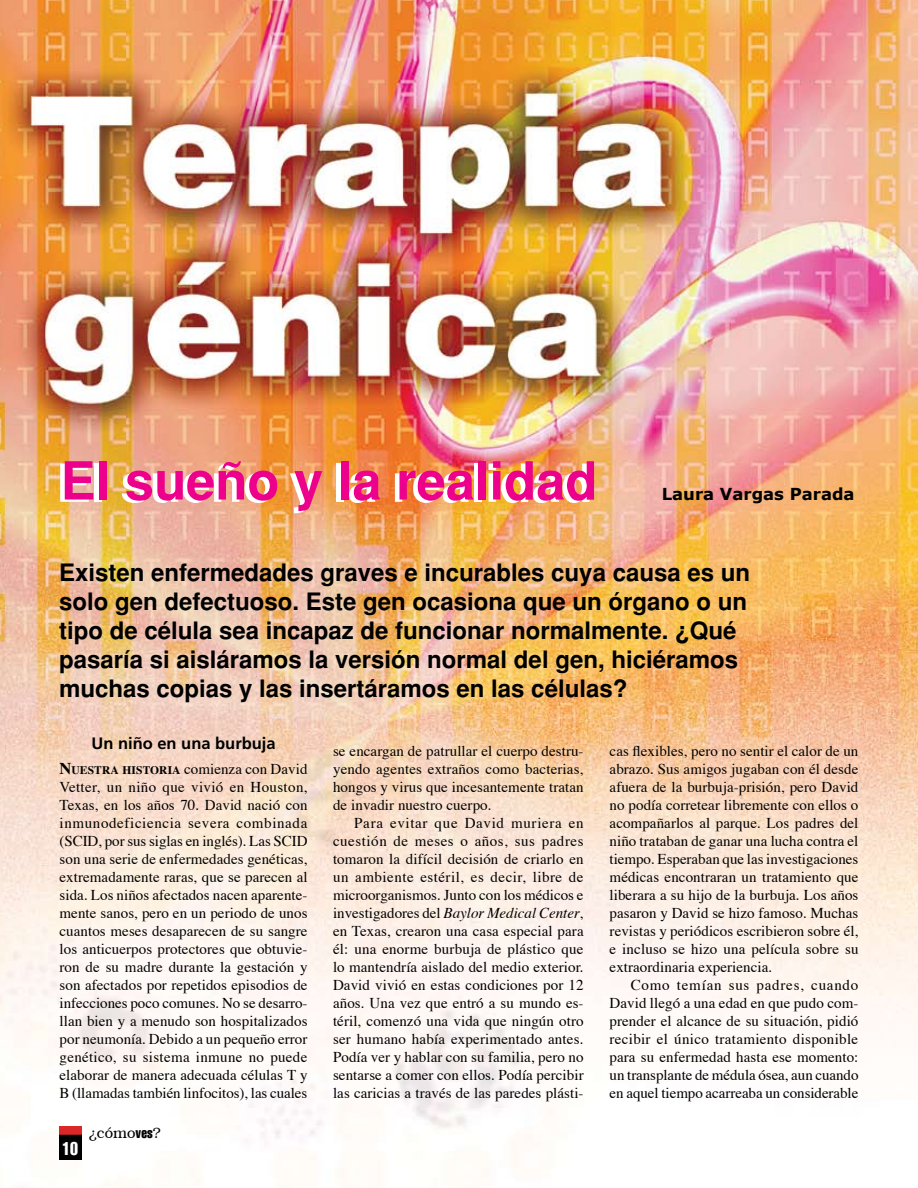
<style>
.page{position:relative;width:918px;height:1188px;background:#fff}
.page>*{position:absolute;margin:0;border:0;box-sizing:border-box;transform-origin:0 0}
.t1{font:700 52.5px "Helvetica";color:#ec008c}
.t2{font:700 24px/28.8px "Helvetica";color:#000}
.t3{font:extra-condensed 18px "Helvetica";color:#fff;scale:.95 1}
.t4{font:700 16.5px "Frutiger";color:#000}
.t5{font:700 16.5px "Verdana";color:#000}
.t6{font:15px/18px "Times";letter-spacing:.005em;color:#000;text-align:justify}
.t7{font:300 15px "Bookman";color:#000}
.s1{font-weight:700;font-size:16.5px}
.s2{font-weight:700;font-size:11.55px}
.s3{font-family:"Helvetica";font-weight:400;font-stretch:extra-condensed;font-size:13.5px}
.s4{font-style:italic}
</style>
<div class="page">
<img style="left:0;top:0;width:918px;height:1188px">
<img style="left:59px;top:1127px;width:23px;height:32px">
<h1 class="t1" style="left:61px;top:450px;width:538px">El sueño y la realidad</h1>
<p class="t5" style="left:662px;top:484px;width:194px">Laura Vargas Parada</p>
<p class="t2" style="left:59px;top:558px;width:692px">Existen enfermedades graves e incurables cuya causa es un solo gen defectuoso. Este gen ocasiona que un órgano o un tipo de célula sea incapaz de funcionar normalmente. ¿Qué pasaría si aisláramos la versión normal del gen, hiciéramos muchas copias y las insertáramos en las células?</p>
<p class="t4" style="left:91px;top:733px;width:186px">Un niño en una burbuja</p>
<p class="t6" style="left:60px;top:759px;width:250px"><span class="s1">N</span><span class="s2">UESTRA HISTORIA</span> comienza con David Vetter, un niño que vivió en Houston, Texas, en los años 70. David nació con inmunodeficiencia severa combinada (SCID, por sus siglas en inglés). Las SCID son una serie de enfermedades genéticas, extremadamente raras, que se parecen al sida. Los niños afectados nacen aparente&shy;mente sanos, pero en un periodo de unos cuantos meses desaparecen de su sangre los anticuerpos protectores que obtuvie&shy;ron de su madre durante la gestación y son afectados por repetidos episodios de infecciones poco comunes. No se desarro&shy;llan bien y a menudo son hospitalizados por neumonía. Debido a un pequeño error genético, su sistema inmune no puede elaborar de manera adecuada células T y B (llamadas también linfocitos), las cuales</p>
<p class="t3" style="left:62px;top:1138px;width:18px">10</p>
<p class="t7" style="left:89px;top:1124px;width:74px">¿cómo<span class="s3">ves</span>?</p>
<p class="t6" style="left:333px;top:741px;width:252px">se encargan de patrullar el cuerpo destru&shy;yendo agentes extraños como bacterias, hongos y virus que incesantemente tratan de invadir nuestro cuerpo.</p>
<p class="t6" style="left:333px;top:813px;width:252px;text-indent:21px">Para evitar que David muriera en cuestión de meses o años, sus padres tomaron la difícil decisión de criarlo en un ambiente estéril, es decir, libre de micro-orga-nismos. Junto con los médicos e investigadores del <span class="s4">Baylor Medical Center</span>, en Texas, crearon una casa especial para él: una enorme burbuja de plástico que lo mantendría aislado del medio exterior.<br>David vivió en estas condiciones por 12 años. Una vez que entró a su mundo es&shy;téril, comenzó una vida que ningún otro ser humano había experimentado antes.<br>Podía ver y hablar con su familia, pero no sentarse a comer con ellos. Podía percibir las caricias a través de las paredes plásti-</p>
<p class="t6" style="left:610px;top:741px;width:250px">cas flexibles, pero no sentir el calor de un abrazo. Sus amigos jugaban con él desde afuera de la burbuja-prisión, pero David no podía corretear libremente con ellos o acompañarlos al parque. Los padres del niño trataban de ganar una lucha contra el tiempo. Esperaban que las investigaciones médicas encontraran un tratamiento que liberara a su hijo de la burbuja. Los años pasaron y David se hizo famoso. Muchas revistas y periódicos escribieron sobre él, e incluso se hizo una película sobre su extraordinaria experiencia.</p>
<p class="t6" style="left:610px;top:975px;width:250px;text-indent:21px">Como temían sus padres, cuando David llegó a una edad en que pudo com&shy;prender el alcance de su situación, pidió recibir el único tratamiento disponible para su enfermedad hasta ese momento: un transplante de médula ósea, aun cuando en aquel tiempo acarreaba un consi-derable</p>
</div>
